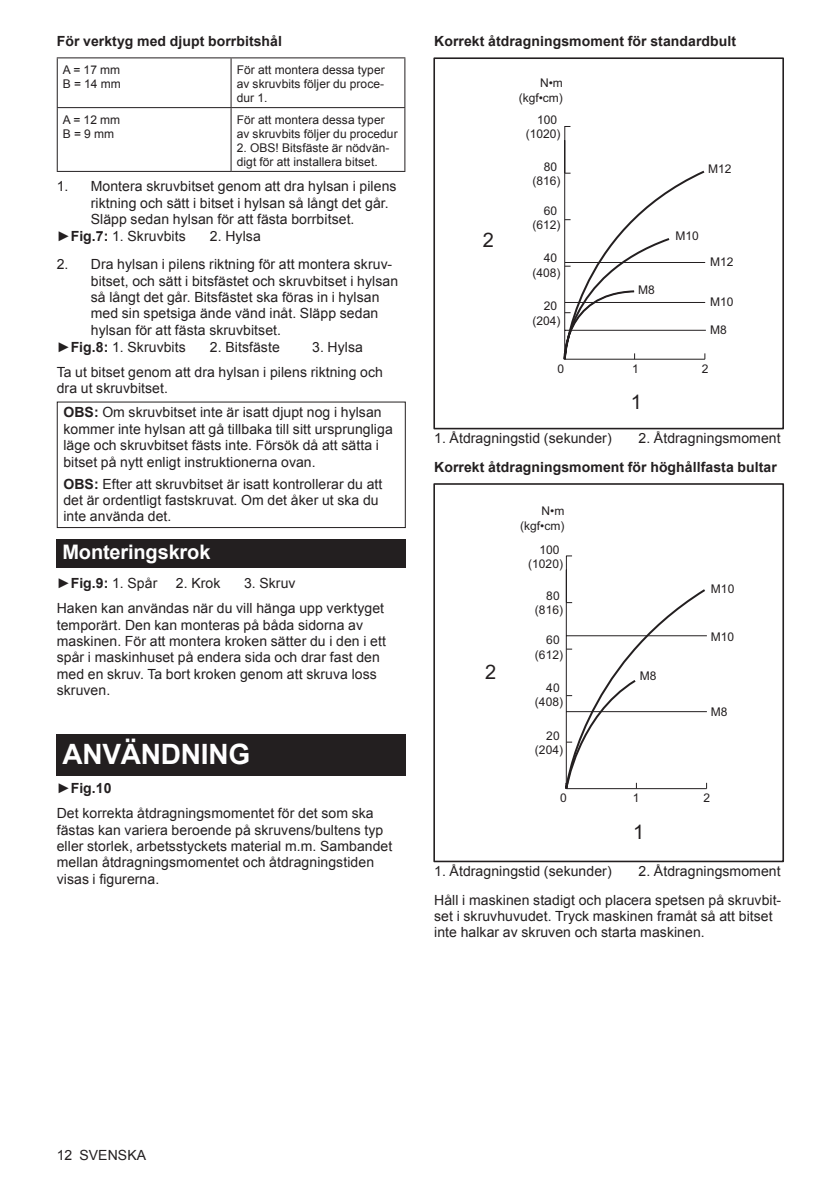
<style>
.page{position:relative;width:840px;height:1191px;background:#fff}
.page>*{position:absolute;margin:0;border:0;box-sizing:border-box;transform-origin:0 0}
.t1{font:700 28px "Arial";letter-spacing:-.01em;color:#fff}
.t2{font:700 20px "Arial";letter-spacing:-.01em;color:#fff}
.t3{font:20px "Arial";color:#231f20}
.t4{font:14px/16.4px "Arial";letter-spacing:.005em;color:#231f20}
.t5{font:700 14px "Arial";letter-spacing:.005em;color:#231f20}
.t6{font:12px/14.4px "Arial";letter-spacing:.005em;color:#231f20;text-align:right}
.s1{font-weight:700}
</style>
<div class="page">
<hr style="left:57px;top:57px;width:174px;height:1px;background:#231f20">
<hr style="left:57px;top:58px;width:1px;height:49px;background:#231f20">
<hr style="left:231px;top:57px;width:174px;height:1px;background:#231f20">
<hr style="left:230px;top:58px;width:1px;height:49px;background:#231f20">
<hr style="left:404px;top:58px;width:1px;height:49px;background:#231f20">
<hr style="left:57px;top:107px;width:174px;height:1px;background:#231f20">
<hr style="left:57px;top:108px;width:1px;height:63px;background:#231f20">
<hr style="left:231px;top:107px;width:174px;height:1px;background:#231f20">
<hr style="left:230px;top:108px;width:1px;height:63px;background:#231f20">
<hr style="left:404px;top:108px;width:1px;height:63px;background:#231f20">
<hr style="left:57px;top:171px;width:174px;height:1px;background:#231f20">
<hr style="left:231px;top:171px;width:174px;height:1px;background:#231f20">
<div style="left:57px;top:401px;width:348px;height:127px;border:1px solid #231f20"></div>
<div style="left:57px;top:539px;width:348px;height:29px;background:#231f20"></div>
<div style="left:57px;top:735px;width:348px;height:41px;background:#231f20"></div>
<div style="left:433px;top:57px;width:350px;height:372px;border:2px solid #231f20"></div>
<hr style="left:564px;top:126px;width:1px;height:47px;background:#231f20">
<svg style="left:563px;top:169px;width:143px;height:191px"></svg>
<div style="left:433px;top:483px;width:350px;height:379px;border:2px solid #231f20"></div>
<hr style="left:565px;top:556px;width:1px;height:46px;background:#231f20">
<svg style="left:565px;top:587px;width:142px;height:203px"></svg>
<p class="t5" style="left:57px;top:32px;width:227px">För verktyg med djupt borrbitshål</p>
<p class="t6" style="left:63px;top:63px;width:59px;text-align:left">A = 17 mm<br>B = 14 mm</p>
<p class="t6" style="left:236px;top:63px;width:149px;text-align:justify">För att montera dessa typer av skruvbits följer du proce&shy;dur 1.</p>
<p class="t6" style="left:63px;top:112px;width:59px;text-align:left">A = 12 mm<br>B = 9 mm</p>
<p class="t6" style="left:237px;top:112px;width:162px;text-align:left">För att montera dessa typer av skruvbits följer du procedur</p>
<p class="t6" style="left:237px;top:141px;width:154px;text-align:left">2. OBS! Bitsfäste är nödvän&shy;digt för att installera bitset.</p>
<p class="t4" style="left:57px;top:178px;width:341px">1. Montera skruvbitset genom att dra hylsan i pilens</p>
<p class="t4" style="left:91px;top:194px;width:299px">riktning och sätt i bitset i hylsan så långt det går.</p>
<p class="t4" style="left:91px;top:211px;width:265px">Släpp sedan hylsan för att fästa borrbitset.</p>
<p class="t4" style="left:57px;top:228px;width:130px">►<span class="s1">Fig.7:</span> 1. Skruvbits</p>
<p class="t4" style="left:210px;top:228px;width:52px">2. Hylsa</p>
<p class="t4" style="left:57px;top:256px;width:337px">2. Dra hylsan i pilens riktning för att montera skruv-</p>
<p class="t4" style="left:91px;top:272px;width:309px">bitset, och sätt i bitsfästet och skruvbitset i hylsan</p>
<p class="t4" style="left:91px;top:289px;width:290px">så långt det går. Bitsfästet ska föras in i hylsan</p>
<p class="t4" style="left:91px;top:305px;width:289px">med sin spetsiga ände vänd inåt. Släpp sedan</p>
<p class="t4" style="left:91px;top:322px;width:192px">hylsan för att fästa skruvbitset.</p>
<p class="t4" style="left:57px;top:339px;width:130px">►<span class="s1">Fig.8:</span> 1. Skruvbits</p>
<p class="t4" style="left:210px;top:339px;width:71px">2. Bitsfäste</p>
<p class="t4" style="left:57px;top:335px;width:327px;line-height:24.8px;text-indent:255px">3. Hylsa<br>Ta ut bitset genom att dra hylsan i pilens riktning och</p>
<p class="t4" style="left:63px;top:377px;width:319px;line-height:23.8px;text-indent:-7px">dra ut skruvbitset.<br><span class="s1">OBS:</span> Om skruvbitset inte är isatt djupt nog i hylsan</p>
<p class="t4" style="left:63px;top:421px;width:331px">kommer inte hylsan att gå tillbaka till sitt ursprungliga läge och skruvbitset fästs inte. Försök då att sätta i bitset på nytt enligt instruktionerna ovan.</p>
<p class="t4" style="left:63px;top:475px;width:320px"><span class="s1">OBS:</span> Efter att skruvbitset är isatt kontrollerar du att det är ordentligt fastskruvat. Om det åker ut ska du inte använda det.</p>
<h2 class="t2" style="left:62px;top:539px;width:149px">Monteringskrok</h2>
<p class="t4" style="left:57px;top:575px;width:102px">►<span class="s1">Fig.9:</span> 1. Spår</p>
<p class="t4" style="left:176px;top:575px;width:46px">2. Krok</p>
<p class="t4" style="left:57px;top:571px;width:329px;line-height:24.8px;text-indent:187px">3. Skruv<br>Haken kan användas när du vill hänga upp verktyget</p>
<p class="t4" style="left:57px;top:616px;width:330px">temporärt. Den kan monteras på båda sidorna av maskinen. För att montera kroken sätter du i den i ett spår i maskinhuset på endera sida och drar fast den med en skruv. Ta bort kroken genom att skruva loss skruven.</p>
<h1 class="t1" style="left:62px;top:736px;width:189px">ANVÄNDNING</h1>
<p class="t4" style="left:57px;top:776px;width:318px;line-height:24.8px">►<span class="s1">Fig.10<br></span>Det korrekta åtdragningsmomentet för det som ska</p>
<p class="t4" style="left:57px;top:821px;width:337px">fästas kan variera beroende på skruvens/bultens typ eller storlek, arbetsstyckets material m.m. Sambandet mellan åtdragningsmomentet och åtdragningstiden visas i figurerna.</p>
<p class="t5" style="left:434px;top:32px;width:303px">Korrekt åtdragningsmoment för standardbult</p>
<h2 class="t3" style="left:482px;top:226px;width:13px">2</h2>
<p class="t6" style="left:518px;top:76px;width:46px">N•m (kgf•cm)</p>
<p class="t6" style="left:525px;top:113px;width:36px">100 (1020)</p>
<p class="t6" style="left:532px;top:159px;width:30px">80 (816)</p>
<p class="t6" style="left:532px;top:204px;width:30px">60 (612)</p>
<p class="t6" style="left:532px;top:251px;width:30px">40 (408)</p>
<p class="t6" style="left:532px;top:299px;width:30px">20 (204)</p>
<p class="t6" style="left:707px;top:161px;width:25px">M12</p>
<p class="t6" style="left:637px;top:283px;width:18px">M8</p>
<p class="t6" style="left:675px;top:228px;width:25px">M10</p>
<p class="t6" style="left:709px;top:255px;width:25px">M12</p>
<p class="t6" style="left:709px;top:294px;width:25px">M10</p>
<p class="t6" style="left:709px;top:322px;width:18px">M8</p>
<p class="t6" style="left:557px;top:362px;width:8px">0</p>
<p class="t6" style="left:631px;top:362px;width:8px">1</p>
<p class="t6" style="left:701px;top:362px;width:8px">2</p>
<h2 class="t3" style="left:630px;top:389px;width:13px">1</h2>
<p class="t4" style="left:434px;top:430px;width:179px">1. Åtdragningstid (sekunder)</p>
<p class="t4" style="left:638px;top:430px;width:144px">2. Åtdragningsmoment</p>
<p class="t5" style="left:434px;top:457px;width:344px">Korrekt åtdragningsmoment för höghållfasta bultar</p>
<h2 class="t3" style="left:485px;top:659px;width:13px">2</h2>
<p class="t6" style="left:520px;top:504px;width:46px">N•m (kgf•cm)</p>
<p class="t6" style="left:528px;top:542px;width:36px">100 (1020)</p>
<p class="t6" style="left:534px;top:589px;width:30px">80 (816)</p>
<p class="t6" style="left:534px;top:633px;width:30px">60 (612)</p>
<p class="t6" style="left:534px;top:680px;width:30px">40 (408)</p>
<p class="t6" style="left:534px;top:728px;width:30px">20 (204)</p>
<p class="t6" style="left:639px;top:668px;width:18px">M8</p>
<p class="t6" style="left:710px;top:582px;width:25px">M10</p>
<p class="t6" style="left:710px;top:629px;width:25px">M10</p>
<p class="t6" style="left:710px;top:705px;width:18px">M8</p>
<p class="t6" style="left:560px;top:791px;width:8px">0</p>
<p class="t6" style="left:632px;top:791px;width:8px">1</p>
<p class="t6" style="left:703px;top:791px;width:8px">2</p>
<h2 class="t3" style="left:633px;top:819px;width:13px">1</h2>
<p class="t4" style="left:434px;top:856px;width:348px;line-height:28.8px;text-align:right">2. Åtdragningsmoment<br>Håll i maskinen stadigt och placera spetsen på skruvbit-</p>
<p class="t4" style="left:434px;top:908px;width:340px">set i skruvhuvudet. Tryck maskinen framåt så att bitset inte halkar av skruven och starta maskinen.</p>
<p class="t4" style="left:434px;top:862px;width:179px">1. Åtdragningstid (sekunder)</p>
<p class="t4" style="left:57px;top:1147px;width:91px">12 SVENSKA</p>
</div>
